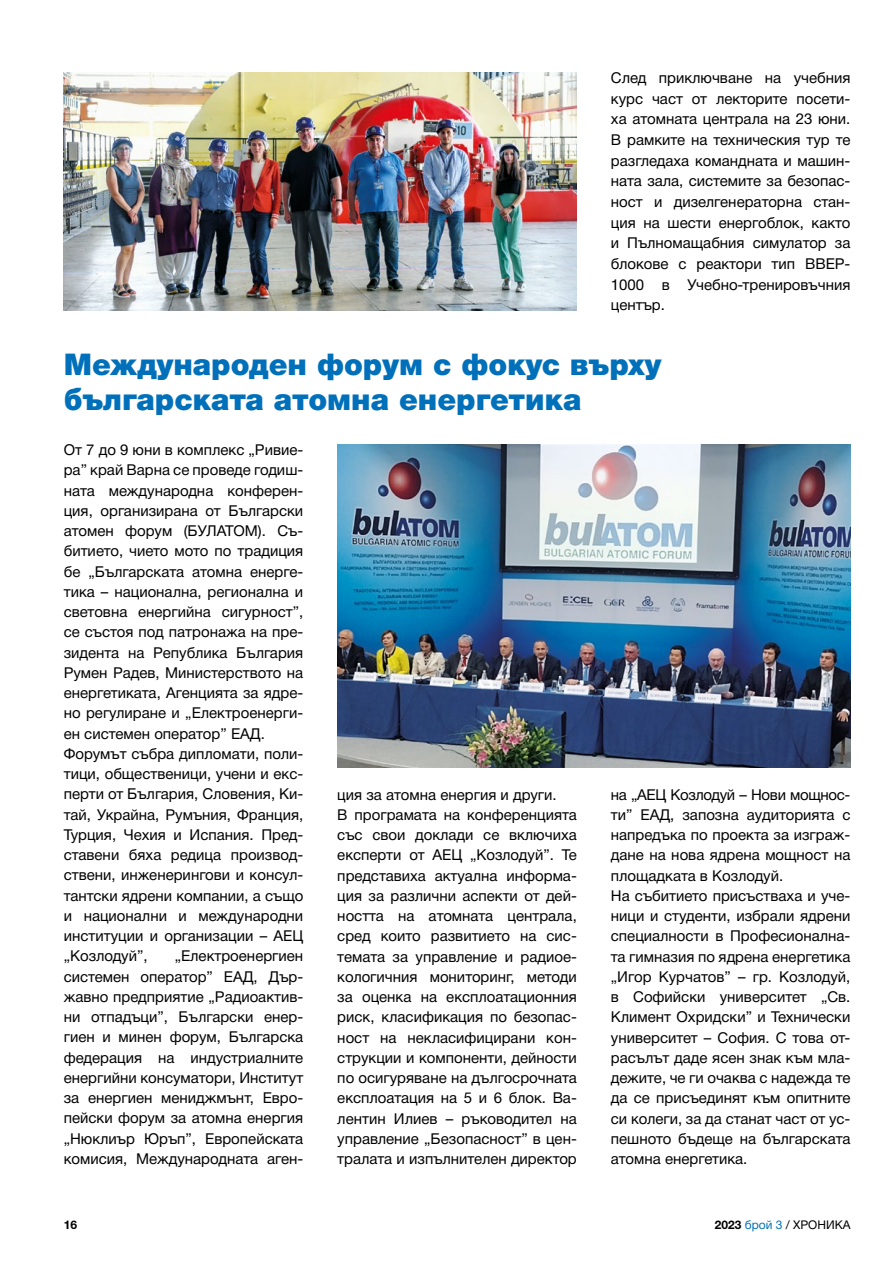
<style>
.page{position:relative;width:893px;height:1263px;background:#fff}
.page>*{position:absolute;margin:0;border:0;box-sizing:border-box;transform-origin:0 0}
.t1{font:900 30px/34.5px "Helvetica Neue Cyr";color:#0070ba}
.t2{font:15px/20.2px "Helvetica Neue Cyr";color:#000}
.t3{font:12px "Helvetica Neue Cyr";color:#000}
.t4{font:700 12px "Helvetica Neue Cyr";color:#000}
.s1{font-weight:700}
.s2{color:#0070ba}
</style>
<div class="page">
<img style="left:337px;top:444px;width:513px;height:323px">
<img style="left:64px;top:72px;width:513px;height:238px">
<p class="t2" style="left:611px;top:68px;width:241px;line-height:20.7px;text-align:justify">След приключване на учебния курс част от лекторите посети&shy;ха атомната централа на 23 юни.<br>В рамките на техническия тур те разгледаха командната и машин&shy;ната зала, системите за безопас&shy;ност и дизелгенераторна стан&shy;ция на шести енергоблок, както и Пълномащабния симулатор за блокове с реактори тип ВВЕР-1000 в Учебно-тренировъчния център.</p>
<h1 class="t1" style="left:64px;top:348px;width:599px">Международен форум с фокус върху българската атомна енергетика</h1>
<p class="t2" style="left:64px;top:440px;width:241px">От 7 до 9 юни в комплекс „Ривие&shy;ра” край Варна се проведе годиш&shy;ната международна конферен&shy;ция, организирана от Български атомен форум (БУЛАТОМ). Съ&shy;битието, чието мото по традиция бе „Българската атомна енерге&shy;тика – национална, регионална и световна енергийна сигурност”, се състоя под патронажа на пре&shy;зидента на Република България<br>Румен Радев, Министерството на енергетиката, Агенцията за ядре&shy;но регулиране и „Електроенерги&shy;ен системен оператор” ЕАД.<br>Форумът събра дипломати, поли&shy;тици, общественици, учени и екс&shy;перти от България, Словения, Ки&shy;тай, Украйна, Румъния, Франция,<br>Турция, Чехия и Испания. Пред&shy;ставени бяха редица производ&shy;ствени, инженерингови и консул&shy;тантски ядрени компании, а също и национални и международни институции и организации – АЕЦ „Козлодуй”,</p>
<p class="t2" style="left:337px;top:784px;width:241px">ция за атомна енергия и други.<br>В програмата на конференцията със свои доклади се включиха експерти от АЕЦ „Козлодуй”. Те представиха актуална информа&shy;ция за различни аспекти от дей&shy;ността на атомната централа, сред които развитието на сис&shy;темата за управление и радиое&shy;кологичния мониторинг, методи за оценка на експлоатационния риск, класификация по безопас&shy;ност на некласифицирани кон&shy;струкции и компоненти, дейности по осигуряване на дългосрочната експлоатация на 5 и 6 блок. Ва&shy;лентин Илиев – ръководител на управление „Безопасност” в цен&shy;тралата и изпълнителен директор</p>
<p class="t2" style="left:611px;top:784px;width:241px">на „АЕЦ Козлодуй – Нови мощнос&shy;ти” ЕАД, запозна аудиторията с напредъка по проекта за изграж&shy;дане на нова ядрена мощност на площадката в Козлодуй.<br>На събитието присъстваха и уче&shy;ници и студенти, избрали ядрени специалности в Професионална&shy;та гимназия по ядрена енергетика „Игор Курчатов” – гр. Козлодуй, в Софийски университет „Св.<br>Климент Охридски” и Технически университет – София. С това от&shy;расълът даде ясен знак към мла&shy;дежите, че ги очаква с надежда те да се присъединят към опитните си колеги, за да станат част от ус&shy;пешното бъдеще на българската атомна енергетика.</p>
<p class="t2" style="left:64px;top:946px;width:241px;text-align:justify;text-indent:111px">„Електроенергиен системен оператор” ЕАД, Дър&shy;жавно предприятие „Радиоактив&shy;ни отпадъци”, Български енер&shy;гиен и минен форум, Българска федерация на индустриалните енергийни консуматори, Институт за енергиен мениджмънт, Евро&shy;пейски форум за атомна енергия „Нюклиър Юръп”, Европейската комисия, Международната аген-</p>
<p class="t4" style="left:64px;top:1218px;width:15px">16</p>
<p class="t3" style="left:715px;top:1218px;width:137px"><span class="s1">2023</span> <span class="s2">брой 3</span> / ХРОНИКА</p>
</div>
